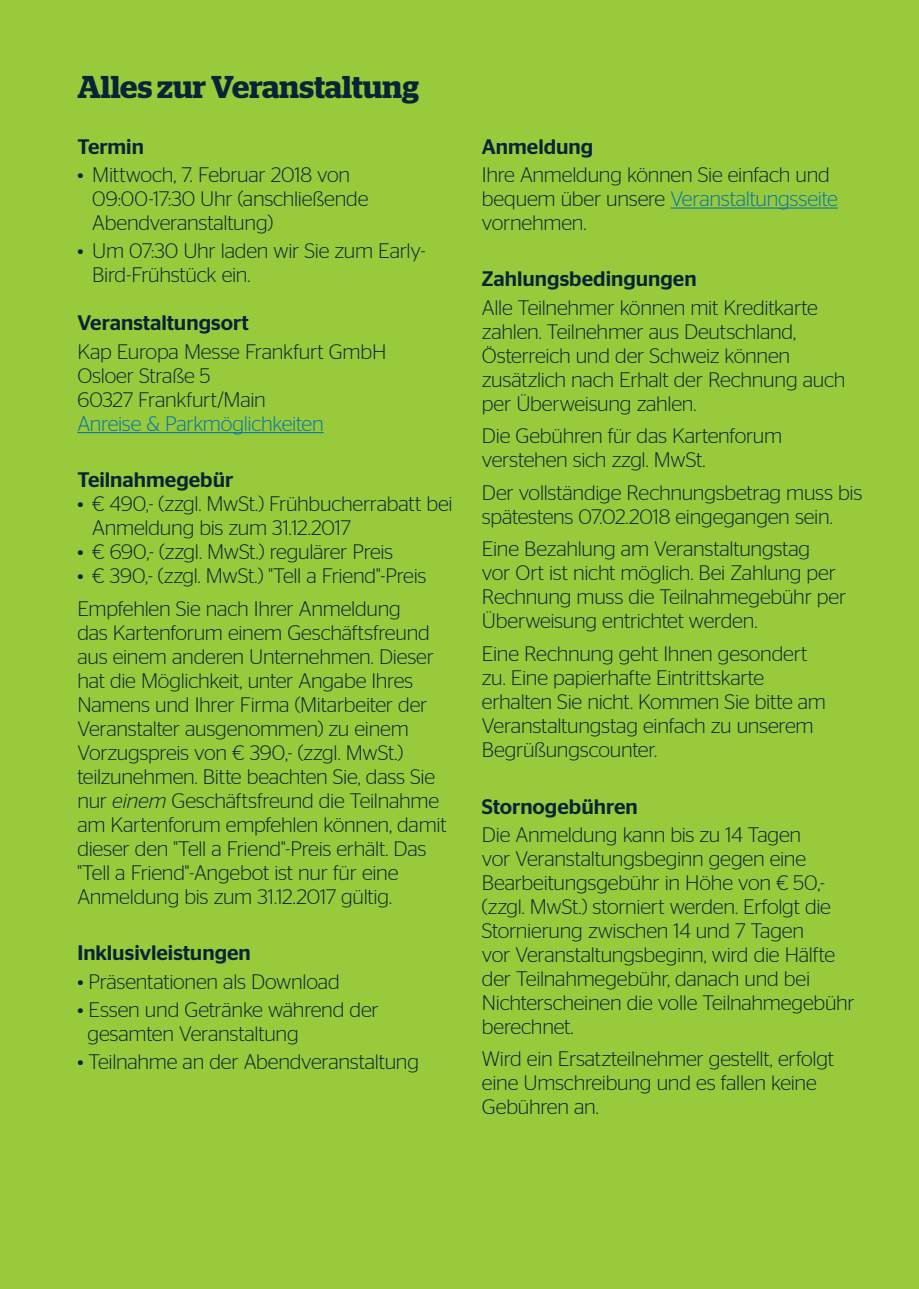
<style>
.page{position:relative;width:919px;height:1289px;background:#fff}
.page>*{position:absolute;margin:0;border:0;box-sizing:border-box;transform-origin:0 0}
.BLUE_PARAGRAPH_HEADL{font:600 31.5px "Stag";color:#082538}
.BLUE_BODY_COPY{font:300 21px/24px "Stag Sans";letter-spacing:-.015em;color:#082538}
.BLUE_BODY_COPY-2{font:500 21px "Stag Sans";color:#082538}
.BLUE_BODY_COPY-3{font:300 21px "Stag Sans";letter-spacing:-.015em;color:#0073ae}
.s1{font-style:italic}
.s2{color:#0073ae}
</style>
<div class="page">
<div style="left:0;top:0;width:918px;height:1288px;background:#99ca3b"></div>
<hr style="left:77px;top:432px;width:247px;height:1px;background:#0073ae">
<hr style="left:670px;top:207px;width:167px;height:1px;background:#0073ae">
<p class="BLUE_PARAGRAPH_HEADL" style="left:77px;top:68px;width:343px">Alles zur Veranstaltung</p>
<p class="BLUE_BODY_COPY-2" style="left:77px;top:134px;width:68px">Termin</p>
<p class="BLUE_BODY_COPY" style="left:92px;top:162px;width:277px;text-indent:-15px">• Mittwoch, 7. Februar 2018 von<br>09:00-17:30 Uhr (anschließende<br>Abendveranstaltung)</p>
<p class="BLUE_BODY_COPY" style="left:92px;top:238px;width:334px;text-indent:-15px">• Um 07:30 Uhr laden wir Sie zum Early-<br>Bird-Frühstück ein.</p>
<p class="BLUE_BODY_COPY-2" style="left:77px;top:311px;width:173px">Veranstaltungsort</p>
<p class="BLUE_BODY_COPY" style="left:77px;top:339px;width:310px">Kap Europa Messe Frankfurt GmbH</p>
<p class="BLUE_BODY_COPY" style="left:77px;top:363px;width:135px">Osloer Straße 5</p>
<p class="BLUE_BODY_COPY" style="left:77px;top:387px;width:190px">60327 Frankfurt/Main</p>
<p class="BLUE_BODY_COPY-3" style="left:77px;top:411px;width:248px">Anreise &amp; Parkmöglichkeiten</p>
<p class="BLUE_BODY_COPY-2" style="left:77px;top:467px;width:157px">Teilnahmegebür</p>
<p class="BLUE_BODY_COPY" style="left:92px;top:491px;width:362px;text-indent:-15px">• € 490,- (zzgl. MwSt.) Frühbucherrabatt bei<br>Anmeldung bis zum 31.12.2017</p>
<p class="BLUE_BODY_COPY" style="left:77px;top:539px;width:317px">• € 690,- (zzgl. MwSt.) regulärer Preis</p>
<p class="BLUE_BODY_COPY" style="left:77px;top:563px;width:350px">• € 390,- (zzgl. MwSt.) "Tell a Friend"-Preis</p>
<p class="BLUE_BODY_COPY" style="left:77px;top:596px;width:371px">Empfehlen Sie nach Ihrer Anmeldung<br>das Kartenforum einem Geschäftsfreund aus einem anderen Unternehmen. Dieser hat die Möglichkeit, unter Angabe Ihres Namens und Ihrer Firma (Mitarbeiter der Veranstalter ausgenommen) zu einem Vorzugspreis von € 390,- (zzgl. MwSt.) teilzunehmen. Bitte beachten Sie, dass Sie nur <span class="s1">einem</span> Geschäftsfreund die Teilnahme am Kartenforum empfehlen können, damit dieser den "Tell a Friend"-Preis erhält. Das "Tell a Friend"-Angebot ist nur für eine Anmeldung bis zum 31.12.2017 gültig.</p>
<p class="BLUE_BODY_COPY-2" style="left:77px;top:940px;width:175px">Inklusivleistungen</p>
<p class="BLUE_BODY_COPY" style="left:77px;top:968px;width:264px">• Präsentationen als Download</p>
<p class="BLUE_BODY_COPY" style="left:87px;top:997px;width:293px;text-indent:-10px">• Essen und Getränke während der gesamten Veranstaltung</p>
<p class="BLUE_BODY_COPY" style="left:77px;top:1049px;width:343px">• Teilnahme an der Abendveranstaltung</p>
<p class="BLUE_BODY_COPY-2" style="left:482px;top:134px;width:113px">Anmeldung</p>
<p class="BLUE_BODY_COPY" style="left:482px;top:162px;width:357px">Ihre Anmeldung können Sie einfach und bequem über unsere <span class="s2">Veranstaltungsseite </span>vornehmen.</p>
<p class="BLUE_BODY_COPY-2" style="left:482px;top:267px;width:216px">Zahlungsbedingungen</p>
<p class="BLUE_BODY_COPY" style="left:482px;top:295px;width:365px">Alle Teilnehmer können mit Kreditkarte zahlen. Teilnehmer aus Deutschland, Österreich und der Schweiz können zusätzlich nach Erhalt der Rechnung auch per Überweisung zahlen.</p>
<p class="BLUE_BODY_COPY" style="left:482px;top:423px;width:302px">Die Gebühren für das Kartenforum verstehen sich zzgl. MwSt.</p>
<p class="BLUE_BODY_COPY" style="left:482px;top:480px;width:382px">Der vollständige Rechnungsbetrag muss bis spätestens 07.02.2018 eingegangen sein.</p>
<p class="BLUE_BODY_COPY" style="left:482px;top:536px;width:366px">Eine Bezahlung am Veranstaltungstag<br>vor Ort ist nicht möglich. Bei Zahlung per Rechnung muss die Teilnahmegebühr per Überweisung entrichtet werden.</p>
<p class="BLUE_BODY_COPY" style="left:482px;top:641px;width:345px">Eine Rechnung geht Ihnen gesondert zu. Eine papierhafte Eintrittskarte erhalten Sie nicht. Kommen Sie bitte am Veranstaltungstag einfach zu unserem Begrüßungscounter.</p>
<p class="BLUE_BODY_COPY-2" style="left:482px;top:794px;width:157px">Stornogebühren</p>
<p class="BLUE_BODY_COPY" style="left:482px;top:822px;width:374px">Die Anmeldung kann bis zu 14 Tagen<br>vor Veranstaltungsbeginn gegen eine Bearbeitungsgebühr in Höhe von € 50,- (zzgl. MwSt.) storniert werden. Erfolgt die Stornierung zwischen 14 und 7 Tagen<br>vor Veranstaltungsbeginn, wird die Hälfte der Teilnahmegebühr, danach und bei Nichterscheinen die volle Teilnahmegebühr berechnet.</p>
<p class="BLUE_BODY_COPY" style="left:482px;top:1046px;width:353px">Wird ein Ersatzteilnehmer gestellt, erfolgt eine Umschreibung und es fallen keine<br>Gebühren an.</p>
</div>
